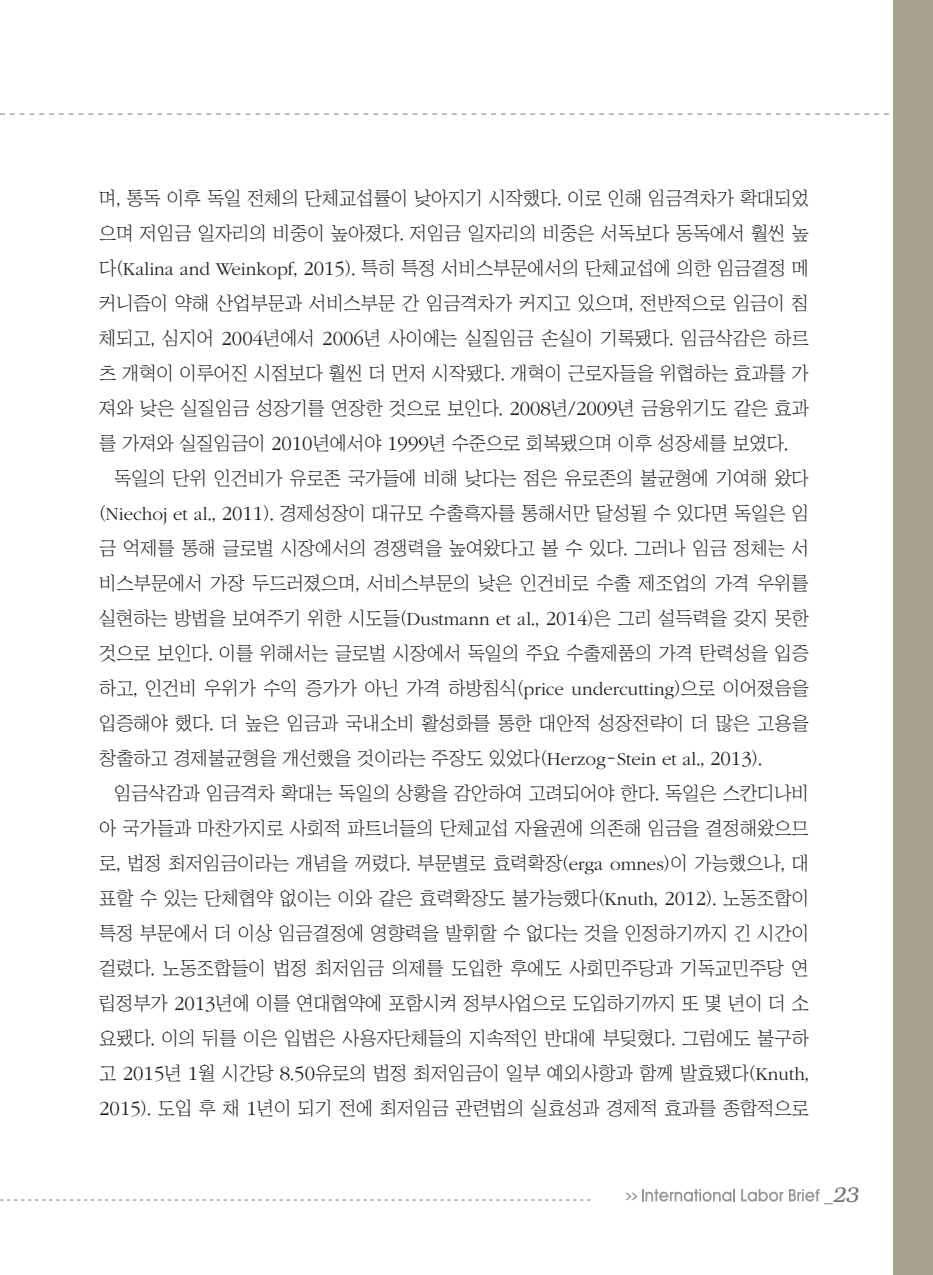
<style>
.page{position:relative;width:933px;height:1275px;background:#fff}
.page>*{position:absolute;margin:0;border:0;box-sizing:border-box;transform-origin:0 0}
.t1{font:italic 300 21px "Bookman";color:#6c6d70}
.t2{font:18.9px/35px "Chosunilbo NM";color:#231f20;text-align:justify}
.t3{font:700 7.88px "Ko Pub Dotum";color:#939598;scale:2 1}
.s1{font-family:"ITC Garamond Std";font-weight:300}
.s2{font-family:"ITC Garamond Std";font-weight:300;font-size:20.82px}
.s3{font-family:"Helvetica";font-weight:400;font-style:normal;font-size:17.5px}
</style>
<div class="page">
<svg style="left:0;top:1199px;width:590px;height:1px"></svg>
<svg style="left:0;top:113px;width:889px;height:2px"></svg>
<div style="left:893px;top:0;width:40px;height:1275px;background:#aaa291"></div>
<svg style="left:642px;top:1189px;width:93px;height:13px"></svg>
<svg style="left:741px;top:1189px;width:42px;height:13px"></svg>
<svg style="left:789px;top:1189px;width:30px;height:12px"></svg>
<p class="t2" style="left:99px;top:180px;width:711px">며, 통독 이후 독일 전체의 단체교섭률이 낮아지기 시작했다. 이로 인해 임금격차가 확대되었 으며 저임금 일자리의 비중이 높아졌다. 저임금 일자리의 비중은 서독보다 동독에서 훨씬 높 다(<span class="s1">Kalina and Weinkopf</span>, <span class="s2">2015</span>). 특히 특정 서비스부문에서의 단체교섭에 의한 임금결정 메 커니즘이 약해 산업부문과 서비스부문 간 임금격차가 커지고 있으며, 전반적으로 임금이 침 체되고, 심지어 <span class="s2">2004</span>년에서 <span class="s2">2006</span>년 사이에는 실질임금 손실이 기록됐다. 임금삭감은 하르 츠 개혁이 이루어진 시점보다 훨씬 더 먼저 시작됐다. 개혁이 근로자들을 위협하는 효과를 가 져와 낮은 실질임금 성장기를 연장한 것으로 보인다. <span class="s2">2008</span>년/<span class="s2">2009</span>년 금융위기도 같은 효과 를 가져와 실질임금이 <span class="s2">2010</span>년에서야 <span class="s2">1999</span>년 수준으로 회복됐으며 이후 성장세를 보였다.</p>
<p class="t2" style="left:99px;top:460px;width:711px;text-indent:15px">독일의 단위 인건비가 유로존 국가들에 비해 낮다는 점은 유로존의 불균형에 기여해 왔다 (<span class="s1">Niechoj et al</span>., <span class="s2">2011</span>). 경제성장이 대규모 수출흑자를 통해서만 달성될 수 있다면 독일은 임 금 억제를 통해 글로벌 시장에서의 경쟁력을 높여왔다고 볼 수 있다. 그러나 임금 정체는 서 비스부문에서 가장 두드러졌으며, 서비스부문의 낮은 인건비로 수출 제조업의 가격 우위를 실현하는 방법을 보여주기 위한 시도들(<span class="s1">Dustmann et al</span>., <span class="s2">2014</span>)은 그리 설득력을 갖지 못한 것으로 보인다. 이를 위해서는 글로벌 시장에서 독일의 주요 수출제품의 가격 탄력성을 입증 하고, 인건비 우위가 수익 증가가 아닌 가격 하방침식(<span class="s1">price undercutting</span>)으로 이어졌음을 입증해야 했다. 더 높은 임금과 국내소비 활성화를 통한 대안적 성장전략이 더 많은 고용을 창출하고 경제불균형을 개선했을 것이라는 주장도 있었다(<span class="s1">Herzog</span>-<span class="s1">Stein et al</span>., <span class="s2">2013</span>).</p>
<p class="t2" style="left:99px;top:775px;width:711px;text-indent:15px">임금삭감과 임금격차 확대는 독일의 상황을 감안하여 고려되어야 한다. 독일은 스칸디나비 아 국가들과 마찬가지로 사회적 파트너들의 단체교섭 자율권에 의존해 임금을 결정해왔으므 로, 법정 최저임금이라는 개념을 꺼렸다. 부문별로 효력확장(<span class="s1">erga omnes</span>)이 가능했으나, 대 표할 수 있는 단체협약 없이는 이와 같은 효력확장도 불가능했다(<span class="s1">Knuth</span>, <span class="s2">2012</span>). 노동조합이 특정 부문에서 더 이상 임금결정에 영향력을 발휘할 수 없다는 것을 인정하기까지 긴 시간이 걸렸다. 노동조합들이 법정 최저임금 의제를 도입한 후에도 사회민주당과 기독교민주당 연 립정부가 <span class="s2">2013</span>년에 이를 연대협약에 포함시켜 정부사업으로 도입하기까지 또 몇 년이 더 소 요됐다. 이의 뒤를 이은 입법은 사용자단체들의 지속적인 반대에 부딪혔다. 그럼에도 불구하 고 <span class="s2">2015</span>년 <span class="s2">1</span>월 시간당 <span class="s2">8</span>.<span class="s2">50</span>유로의 법정 최저임금이 일부 예외사항과 함께 발효됐다(<span class="s1">Knuth</span>, <span class="s2">2015</span>). 도입 후 채 <span class="s2">1</span>년이 되기 전에 최저임금 관련법의 실효성과 경제적 효과를 종합적으로</p>
<p class="t3" style="left:625px;top:1192px;width:8px">&gt;&gt;</p>
<p class="t1" style="left:824px;top:1183px;width:36px"><span class="s3">_</span>23</p>
</div>
